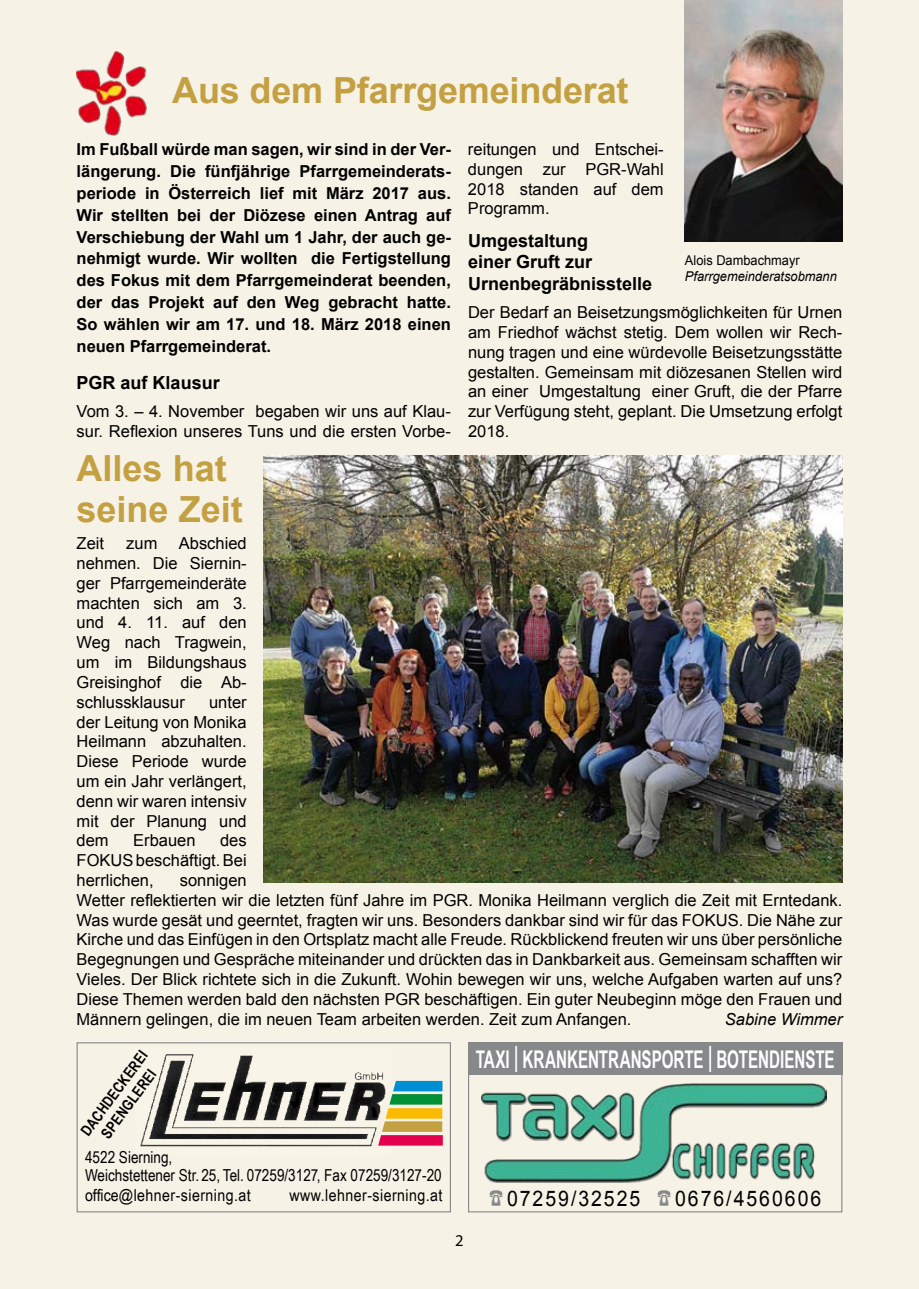
<style>
.page{position:relative;width:919px;height:1289px;background:#fff}
.page>*{position:absolute;margin:0;border:0;box-sizing:border-box;transform-origin:0 0}
.t1{font:700 36px/40.5px "Arial";letter-spacing:-.005em;color:#c3a042}
.t2{font:700 24.3px "Arial Narrow";color:#fff;scale:.76 1}
.t3{font:21.45px "Arial";letter-spacing:.1em;color:#000;scale:.91 1}
.t4{font:700 18px/21.6px "Arial";color:#000}
.t5{font:16.5px/19.8px "Arial";color:#000;text-align:justify}
.t6{font:700 16.5px/21.9px "Arial";color:#000;text-align:justify}
.t7{font:16.5px/18px "Arial Narrow";color:#000}
.t8{font:16.5px "Arial Narrow";letter-spacing:.025em;color:#000;scale:1.05 1}
.t9{font:italic 16.5px "Arial";color:#000}
.t10{font:16.5px "Myriad Pro";color:#000}
.t11{font:700 15px/18px "Arial Narrow";color:#000;text-align:center}
.t12{font:italic 13.5px "Arial";color:#000;scale:.95 1}
.t13{font:13.5px "Arial";color:#000;scale:.95 1}
.s1{font-size:27.3px}
</style>
<div class="page">
<div style="left:0;top:0;width:918px;height:1288px;background:#f7f2e6"></div>
<img style="left:685px;top:0;width:157px;height:242px">
<div style="left:468px;top:1042px;width:374px;height:32px;background:#87888a"></div>
<img style="left:481px;top:1083px;width:345px;height:99px">
<div style="left:468px;top:1042px;width:374px;height:170px;border:1px solid #87888a"></div>
<div style="left:77px;top:1042px;width:374px;height:170px;border:1px solid #87888a"></div>
<img style="left:140px;top:1054px;width:227px;height:93px">
<div style="left:391px;top:1080px;width:51px;height:11px;background:#008ed2"></div>
<div style="left:385px;top:1108px;width:57px;height:10px;background:#faba00"></div>
<div style="left:386px;top:1094px;width:56px;height:10px;background:#009036"></div>
<div style="left:381px;top:1121px;width:61px;height:10px;background:#c3a042"></div>
<div style="left:378px;top:1135px;width:65px;height:10px;background:#e3004d"></div>
<svg style="left:367px;top:1072px;width:36px;height:75px"></svg>
<img style="left:77px;top:51px;width:70px;height:85px">
<img style="left:264px;top:455px;width:578px;height:427px">
<h1 class="t1" style="left:172px;top:70px;width:457px">Aus dem Pfarrgemeinderat</h1>
<p class="t6" style="left:77px;top:138px;width:376px">Im Fußball würde man sagen, wir sind in der Ver&shy;längerung. Die fünfjährige Pfarrgemeinderats&shy;periode in Österreich lief mit März 2017 aus.<br>Wir stellten bei der Diözese einen Antrag auf Verschiebung der Wahl um 1 Jahr, der auch ge&shy;nehmigt wurde. Wir wollten die Fertigstellung des Fokus mit dem Pfarrgemeinderat beenden, der das Projekt auf den Weg gebracht hatte.<br>So wählen wir am 17. und 18. März 2018 einen neuen Pfarrgemeinderat.</p>
<p class="t4" style="left:77px;top:371px;width:145px">PGR auf Klausur</p>
<p class="t5" style="left:77px;top:401px;width:376px">Vom 3. – 4. November begaben wir uns auf Klau&shy;sur-. Reflexion unseres Tuns und die ersten Vorbe-</p>
<p class="t5" style="left:468px;top:139px;width:197px">reitungen und Entschei&shy;dungen zur PGR-Wahl 2018 standen auf dem Programm.</p>
<p class="t4" style="left:468px;top:229px;width:186px">Umgestaltung<br>einer Gruft zur<br>Urnenbegräbnisstelle</p>
<p class="t5" style="left:468px;top:302px;width:376px">Der Bedarf an Beisetzungsmöglichkeiten für Urnen am Friedhof wächst stetig. Dem wollen wir Rech&shy;nung tragen und eine würdevolle Beisetzungsstätte gestalten. Gemeinsam mit diözesanen Stellen wird an einer Umgestaltung einer Gruft, die der Pfarre zur Verfügung steht, geplant. Die Umsetzung erfolgt 2018.</p>
<p class="t13" style="left:685px;top:253px;width:122px">Alois Dambachmayr</p>
<p class="t12" style="left:685px;top:269px;width:161px">Pfarrgemeinderatsobmann</p>
<h1 class="t1" style="left:77px;top:448px;width:168px">Alles hat seine Zeit</h1>
<p class="t5" style="left:77px;top:533px;width:29px">Zeit</p>
<p class="t5" style="left:126px;top:533px;width:33px">zum</p>
<p class="t5" style="left:77px;top:533px;width:172px;text-indent:102px">Abschied nehmen. Die Siernin&shy;ger Pfarrgemeinderäte machten sich am 3. und 4. 11. auf den Weg nach Tragwein, um im Bildungshaus Greisinghof die Ab&shy;schlussklausur</p>
<p class="t5" style="left:77px;top:692px;width:172px;text-indent:132px">unter der Leitung von Monika Heilmann abzuhalten.<br>Diese Periode wurde um ein Jahr verlängert, denn wir waren intensiv mit der Planung und dem</p>
<p class="t5" style="left:77px;top:830px;width:172px;text-indent:143px">des FOKUS beschäftigt. Bei herrlichen,</p>
<p class="t5" style="left:133px;top:830px;width:64px">Erbauen</p>
<p class="t5" style="left:76px;top:870px;width:767px;text-align:left;text-indent:103px">sonnigen<br>Wetter reflektierten wir die letzten fünf Jahre im PGR. Monika Heilmann verglich die Zeit mit Erntedank.<br>Was wurde gesät und geerntet, fragten wir uns. Besonders dankbar sind wir für das FOKUS. Die Nähe zur Kirche und das Einfügen in den Ortsplatz macht alle Freude. Rückblickend freuten wir uns über persönliche Begegnungen und Gespräche miteinander und drückten das in Dankbarkeit aus. Gemeinsam schafften wir Vieles. Der Blick richtete sich in die Zukunft. Wohin bewegen wir uns, welche Aufgaben warten auf uns?<br>Diese Themen werden bald den nächsten PGR beschäftigen. Ein guter Neubeginn möge den Frauen und Männern gelingen, die im neuen Team arbeiten werden. Zeit zum Anfangen.</p>
<p class="t9" style="left:724px;top:1009px;width:119px">Sabine Wimmer</p>
<p class="t11" style="left:77px;top:1128px;width:102px;rotate:-54deg">DA CHDECKEREI<br>SPENGLEREI</p>
<p class="t7" style="left:85px;top:1147px;width:358px">4522 Sierning,<br>Weichstettener Str. 25, Tel. 07259/3127, Fax 07259/3127-20</p>
<p class="t8" style="left:85px;top:1185px;width:159px">office@lehner-sierning.at</p>
<p class="t8" style="left:289px;top:1185px;width:147px">www.lehner-sierning.at</p>
<h2 class="t2" style="left:475px;top:1045px;width:474px">TAXI <span class="s1">|</span> KRANKENTRANSPORTE <span class="s1">|</span> BOTENDIENSTE</h2>
<p class="t10" style="left:455px;top:1230px;width:10px">2</p>
<h3 class="t3" style="left:507px;top:1185px;width:148px">07259/32525</h3>
<h3 class="t3" style="left:675px;top:1185px;width:162px">0676/4560606</h3>
</div>
